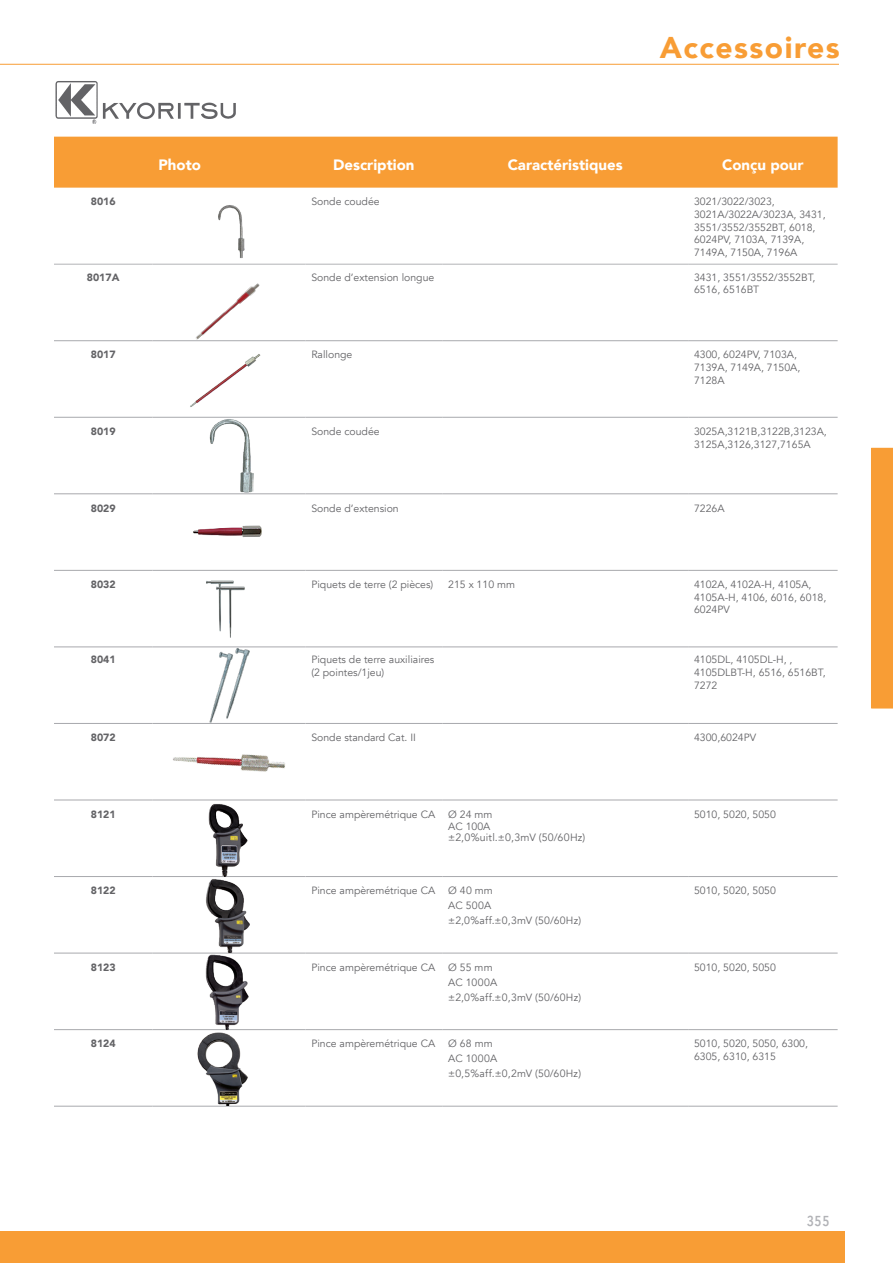
<style>
.page{position:relative;width:893px;height:1263px;background:#fff}
.page>*{position:absolute;margin:0;border:0;box-sizing:border-box;transform-origin:0 0}
.t1{font:900 30px "Avenir";letter-spacing:.05em;color:#f89d35}
.t2{font:500 18px "Avenir Next Condensed";color:#b2b3b7}
.t3{font:900 15px "Avenir";color:#fff}
.t4{font:10.65px "Avenir";letter-spacing:.02em;color:#636366}
.t5{font:10.5px/12.6px "Avenir";color:#636366}
.t6{font:900 10.5px "Avenir";color:#636366}
</style>
<div class="page">
<hr style="left:0;top:64px;width:839px;height:1px;background:#f89d35">
<div style="left:0;top:1231px;width:844px;height:32px;background:#f89d35"></div>
<div style="left:54px;top:137px;width:784px;height:51px;background:#f89d35"></div>
<hr style="left:54px;top:340px;width:98px;height:1px;background:#a8a9ad">
<hr style="left:152px;top:340px;width:153px;height:1px;background:#a8a9ad">
<hr style="left:305px;top:340px;width:137px;height:1px;background:#a8a9ad">
<hr style="left:442px;top:340px;width:246px;height:1px;background:#a8a9ad">
<hr style="left:688px;top:340px;width:150px;height:1px;background:#a8a9ad">
<hr style="left:54px;top:417px;width:98px;height:1px;background:#a8a9ad">
<hr style="left:152px;top:417px;width:153px;height:1px;background:#a8a9ad">
<hr style="left:305px;top:417px;width:137px;height:1px;background:#a8a9ad">
<hr style="left:442px;top:417px;width:246px;height:1px;background:#a8a9ad">
<hr style="left:688px;top:417px;width:150px;height:1px;background:#a8a9ad">
<hr style="left:54px;top:493px;width:98px;height:1px;background:#a8a9ad">
<hr style="left:152px;top:493px;width:153px;height:1px;background:#a8a9ad">
<hr style="left:305px;top:493px;width:137px;height:1px;background:#a8a9ad">
<hr style="left:442px;top:493px;width:246px;height:1px;background:#a8a9ad">
<hr style="left:688px;top:493px;width:150px;height:1px;background:#a8a9ad">
<hr style="left:54px;top:570px;width:98px;height:1px;background:#a8a9ad">
<hr style="left:152px;top:570px;width:153px;height:1px;background:#a8a9ad">
<hr style="left:305px;top:570px;width:137px;height:1px;background:#a8a9ad">
<hr style="left:442px;top:570px;width:246px;height:1px;background:#a8a9ad">
<hr style="left:688px;top:570px;width:150px;height:1px;background:#a8a9ad">
<hr style="left:54px;top:647px;width:98px;height:1px;background:#a8a9ad">
<hr style="left:152px;top:647px;width:153px;height:1px;background:#a8a9ad">
<hr style="left:305px;top:647px;width:137px;height:1px;background:#a8a9ad">
<hr style="left:442px;top:647px;width:246px;height:1px;background:#a8a9ad">
<hr style="left:688px;top:647px;width:150px;height:1px;background:#a8a9ad">
<hr style="left:54px;top:723px;width:98px;height:1px;background:#a8a9ad">
<hr style="left:152px;top:723px;width:153px;height:1px;background:#a8a9ad">
<hr style="left:305px;top:723px;width:137px;height:1px;background:#a8a9ad">
<hr style="left:442px;top:723px;width:246px;height:1px;background:#a8a9ad">
<hr style="left:688px;top:723px;width:150px;height:1px;background:#a8a9ad">
<hr style="left:54px;top:800px;width:98px;height:1px;background:#a8a9ad">
<hr style="left:152px;top:800px;width:153px;height:1px;background:#a8a9ad">
<hr style="left:305px;top:800px;width:137px;height:1px;background:#a8a9ad">
<hr style="left:442px;top:800px;width:246px;height:1px;background:#a8a9ad">
<hr style="left:688px;top:800px;width:150px;height:1px;background:#a8a9ad">
<hr style="left:54px;top:953px;width:98px;height:1px;background:#a8a9ad">
<hr style="left:152px;top:953px;width:153px;height:1px;background:#a8a9ad">
<hr style="left:305px;top:953px;width:137px;height:1px;background:#a8a9ad">
<hr style="left:442px;top:953px;width:246px;height:1px;background:#a8a9ad">
<hr style="left:688px;top:953px;width:150px;height:1px;background:#a8a9ad">
<hr style="left:54px;top:1029px;width:98px;height:1px;background:#a8a9ad">
<hr style="left:152px;top:1029px;width:153px;height:1px;background:#a8a9ad">
<hr style="left:305px;top:1029px;width:137px;height:1px;background:#a8a9ad">
<hr style="left:442px;top:1029px;width:246px;height:1px;background:#a8a9ad">
<hr style="left:688px;top:1029px;width:150px;height:1px;background:#a8a9ad">
<hr style="left:54px;top:1106px;width:98px;height:1px;background:#a8a9ad">
<hr style="left:152px;top:1106px;width:153px;height:1px;background:#a8a9ad">
<hr style="left:305px;top:1106px;width:137px;height:1px;background:#a8a9ad">
<hr style="left:442px;top:1106px;width:246px;height:1px;background:#a8a9ad">
<hr style="left:688px;top:1106px;width:150px;height:1px;background:#a8a9ad">
<hr style="left:54px;top:876px;width:98px;height:1px;background:#a8a9ad">
<hr style="left:152px;top:876px;width:153px;height:1px;background:#a8a9ad">
<hr style="left:305px;top:876px;width:137px;height:1px;background:#a8a9ad">
<hr style="left:442px;top:876px;width:246px;height:1px;background:#a8a9ad">
<hr style="left:688px;top:876px;width:150px;height:1px;background:#a8a9ad">
<hr style="left:54px;top:264px;width:98px;height:1px;background:#b2b3b7">
<hr style="left:305px;top:264px;width:137px;height:1px;background:#b2b3b7">
<hr style="left:442px;top:264px;width:246px;height:1px;background:#b2b3b7">
<hr style="left:688px;top:264px;width:150px;height:1px;background:#b2b3b7">
<img style="left:199px;top:205px;width:64px;height:59px">
<img style="left:152px;top:264px;width:153px;height:76px">
<img style="left:174px;top:341px;width:128px;height:76px">
<img style="left:205px;top:417px;width:48px;height:77px">
<img style="left:152px;top:494px;width:153px;height:76px">
<img style="left:187px;top:570px;width:74px;height:77px">
<img style="left:208px;top:647px;width:41px;height:76px">
<img style="left:164px;top:754px;width:138px;height:46px">
<img style="left:202px;top:800px;width:49px;height:76px">
<img style="left:202px;top:879px;width:52px;height:74px">
<img style="left:199px;top:953px;width:55px;height:76px">
<img style="left:180px;top:1030px;width:84px;height:76px">
<img style="left:55px;top:81px;width:181px;height:43px">
<div style="left:871px;top:448px;width:22px;height:260px;background:#f89d35"></div>
<h1 class="t1" style="left:660px;top:21px;width:182px">Accessoires</h1>
<h3 class="t3" style="left:158px;top:152px;width:44px">Photo</h3>
<h3 class="t3" style="left:333px;top:152px;width:83px">Description</h3>
<h3 class="t3" style="left:508px;top:152px;width:117px">Caractéristiques</h3>
<h3 class="t3" style="left:722px;top:152px;width:83px">Conçu pour</h3>
<p class="t6" style="left:91px;top:193px;width:26px">8016</p>
<p class="t5" style="left:311px;top:196px;width:70px">Sonde coudée</p>
<p class="t5" style="left:694px;top:196px;width:133px">3021/3022/3023,<br>3021A/3022A/3023A, 3431,<br>3551/3552/3552BT, 6018,<br>6024PV, 7103A, 7139A,<br>7149A, 7150A, 7196A</p>
<p class="t6" style="left:87px;top:268px;width:34px">8017A</p>
<p class="t5" style="left:311px;top:271px;width:124px">Sonde d’extension longue</p>
<p class="t5" style="left:694px;top:271px;width:123px">3431, 3551/3552/3552BT,<br>6516, 6516BT</p>
<p class="t6" style="left:91px;top:346px;width:26px">8017</p>
<p class="t5" style="left:311px;top:349px;width:43px">Rallonge</p>
<p class="t5" style="left:694px;top:349px;width:108px">4300, 6024PV, 7103A,<br>7139A, 7149A, 7150A,<br>7128A</p>
<p class="t6" style="left:91px;top:422px;width:26px">8019</p>
<p class="t5" style="left:311px;top:425px;width:70px">Sonde coudée</p>
<p class="t5" style="left:694px;top:425px;width:134px">3025A,3121B,3122B,3123A,<br>3125A,3126,3127,7165A</p>
<p class="t6" style="left:91px;top:499px;width:26px">8029</p>
<p class="t5" style="left:311px;top:502px;width:89px">Sonde d’extension</p>
<p class="t5" style="left:694px;top:502px;width:32px">7226A</p>
<p class="t6" style="left:91px;top:575px;width:26px">8032</p>
<p class="t5" style="left:311px;top:578px;width:123px">Piquets de terre (2 pièces)</p>
<p class="t5" style="left:448px;top:578px;width:68px">215 x 110 mm</p>
<p class="t5" style="left:694px;top:578px;width:134px">4102A, 4102A-H, 4105A,<br>4105A-H, 4106, 6016, 6018,<br>6024PV</p>
<p class="t6" style="left:91px;top:651px;width:26px">8041</p>
<p class="t5" style="left:311px;top:654px;width:125px">Piquets de terre auxiliaires (2 pointes/1jeu)</p>
<p class="t5" style="left:694px;top:654px;width:133px">4105DL, 4105DL-H, ,<br>4105DLBT-H, 6516, 6516BT,<br>7272</p>
<p class="t6" style="left:91px;top:728px;width:26px">8072</p>
<p class="t5" style="left:311px;top:731px;width:106px">Sonde standard Cat. II</p>
<p class="t5" style="left:694px;top:731px;width:64px">4300,6024PV</p>
<p class="t6" style="left:91px;top:805px;width:26px">8121</p>
<p class="t5" style="left:311px;top:808px;width:182px;text-align:right">Pince ampèremétrique CA Ø 24 mm<br>AC 100A</p>
<p class="t4" style="left:448px;top:831px;width:139px">±2,0%uitl.±0,3mV (50/60Hz)</p>
<p class="t5" style="left:694px;top:808px;width:83px">5010, 5020, 5050</p>
<p class="t6" style="left:91px;top:882px;width:26px">8122</p>
<p class="t5" style="left:448px;top:883px;width:134px;line-height:14.9px;text-indent:-137px">Pince ampèremétrique CA Ø 40 mm<br>AC 500A<br>±2,0%aff.±0,3mV (50/60Hz)</p>
<p class="t5" style="left:694px;top:884px;width:83px">5010, 5020, 5050</p>
<p class="t6" style="left:91px;top:958px;width:26px">8123</p>
<p class="t5" style="left:448px;top:960px;width:134px;line-height:14.9px;text-indent:-137px">Pince ampèremétrique CA Ø 55 mm<br>AC 1000A ±2,0%aff.±0,3mV (50/60Hz)</p>
<p class="t5" style="left:694px;top:961px;width:83px">5010, 5020, 5050</p>
<p class="t6" style="left:91px;top:1035px;width:26px">8124</p>
<p class="t5" style="left:448px;top:1036px;width:134px;line-height:14.9px;text-indent:-137px">Pince ampèremétrique CA Ø 68 mm<br>AC 1000A ±0,5%aff.±0,2mV (50/60Hz)</p>
<p class="t5" style="left:694px;top:1038px;width:115px">5010, 5020, 5050, 6300,<br>6305, 6310, 6315</p>
<h2 class="t2" style="left:806px;top:1209px;width:25px">355</h2>
</div>
